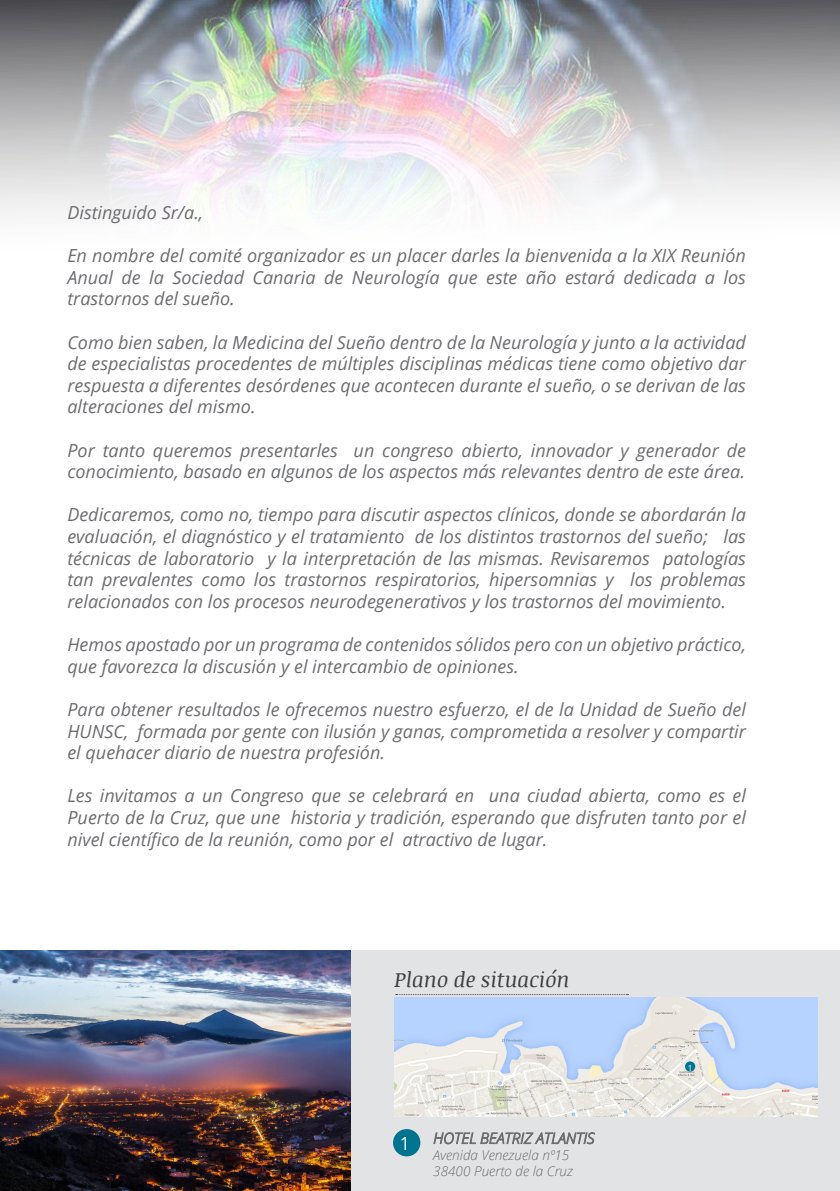
<style>
.page{position:relative;width:840px;height:1191px;background:#fff}
.page>*{position:absolute;margin:0;border:0;box-sizing:border-box;transform-origin:0 0}
.Paragraph_Style_1{font:italic 21px "Noticia Text";color:#3b4044}
.t1{font:italic 18px/21.6px "Open Sans";color:#6c6d70;text-align:justify}
.t2{font:18px "Open Sans";color:#fff}
.t3{font:italic 300 13.6px "Open Sans";color:#6c6d70}
.t4{font:8.2px "Open Sans";color:#fff}
</style>
<div class="page">
<img style="left:0;top:0;width:839px;height:215px">
<div style="left:0;top:951px;width:839px;height:240px;background:#e2e3e4"></div>
<img style="left:394px;top:998px;width:422px;height:119px">
<svg style="left:684px;top:1061px;width:10px;height:10px"></svg>
<div style="left:393px;top:1129px;width:27px;height:27px;background:#007391;border-radius:50%"></div>
<svg style="left:395px;top:994px;width:233px;height:1px"></svg>
<svg style="left:433px;top:1132px;width:162px;height:13px"></svg>
<img style="left:0;top:951px;width:350px;height:240px">
<p class="t1" style="left:67px;top:201px;width:137px">Distinguido Sr/a.,</p>
<p class="t1" style="left:67px;top:244px;width:679px">En nombre del comité organizador es un placer darles la bienvenida a la XIX Reunión Anual de la Sociedad Canaria de Neurología que este año estará dedicada a los trastornos del sueño.</p>
<p class="t1" style="left:67px;top:331px;width:679px">Como bien saben, la Medicina del Sueño dentro de la Neurología y junto a la actividad de especialistas procedentes de múltiples disciplinas médicas tiene como objetivo dar respuesta a diferentes desórdenes que acontecen durante el sueño, o se derivan de las alteraciones del mismo.</p>
<p class="t1" style="left:67px;top:439px;width:679px">Por tanto queremos presentarles un congreso abierto, innovador y generador de conocimiento, basado en algunos de los aspectos más relevantes dentro de este área.</p>
<p class="t1" style="left:67px;top:503px;width:679px">Dedicaremos, como no, tiempo para discutir aspectos clínicos, donde se abordarán la evaluación, el diagnóstico y el tratamiento de los distintos trastornos del sueño; las técnicas de laboratorio y la interpretación de las mismas. Revisaremos patologías tan prevalentes como los trastornos respiratorios, hipersomnias y los problemas relacionados con los procesos neurodegenerativos y los trastornos del movimiento.</p>
<p class="t1" style="left:67px;top:633px;width:679px">Hemos apostado por un programa de contenidos sólidos pero con un objetivo práctico, que favorezca la discusión y el intercambio de opiniones.</p>
<p class="t1" style="left:67px;top:698px;width:679px">Para obtener resultados le ofrecemos nuestro esfuerzo, el de la Unidad de Sueño del HUNSC, formada por gente con ilusión y ganas, comprometida a resolver y compartir el quehacer diario de nuestra profesión.</p>
<p class="t1" style="left:67px;top:784px;width:679px">Les invitamos a un Congreso que se celebrará en una ciudad abierta, como es el Puerto de la Cruz, que une historia y tradición, esperando que disfruten tanto por el nivel científico de la reunión, como por el atractivo de lugar.</p>
<p class="Paragraph_Style_1" style="left:394px;top:965px;width:177px">Plano de situación</p>
<p class="t2" style="left:399px;top:1130px;width:12px">1</p>
<p class="t3" style="left:433px;top:1145px;width:137px">Avenida Venezuela nº15</p>
<p class="t3" style="left:433px;top:1161px;width:141px">38400 Puerto de la Cruz</p>
<p class="t4" style="left:687px;top:1062px;width:6px">1</p>
</div>
